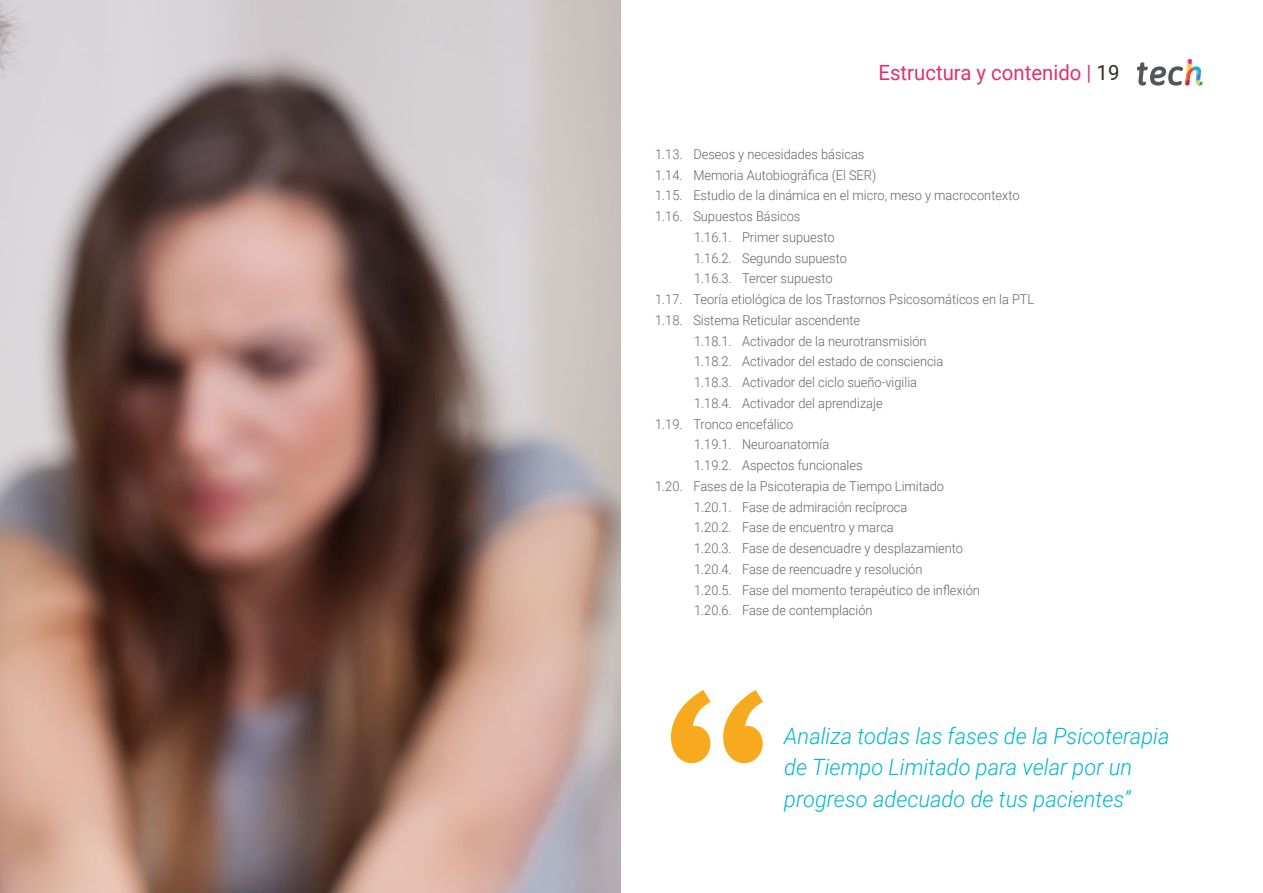
<style>
.page{position:relative;width:1263px;height:893px;background:#fff}
.page>*{position:absolute;margin:0;border:0;box-sizing:border-box;transform-origin:0 0}
.t1{font:italic 300 22.5px/31.5px "Roboto";color:#00b7d1}
.t2{font:21px "Roboto";color:#df3174}
.t3{font:300 13.5px "Roboto";color:#61646a;scale:.95 1}
.s1{color:#312e20}
</style>
<div class="page">
<img style="left:0;top:0;width:621px;height:893px">
<svg style="left:671px;top:690px;width:92px;height:73px"></svg>
<svg style="left:1137px;top:59px;width:65px;height:27px"></svg>
<h2 class="t2" style="left:878px;top:57px;width:242px">Estructura y contenido | <span class="s1">19</span></h2>
<p class="t3" style="left:655px;top:145px;width:222px">1.13. Deseos y necesidades básicas</p>
<p class="t3" style="left:655px;top:165px;width:234px">1.14. Memoria Autobiográfica (El SER)</p>
<p class="t3" style="left:655px;top:186px;width:385px">1.15. Estudio de la dinámica en el micro, meso y macrocontexto</p>
<p class="t3" style="left:655px;top:207px;width:154px">1.16. Supuestos Básicos</p>
<p class="t3" style="left:694px;top:228px;width:149px">1.16.1. Primer supuesto</p>
<p class="t3" style="left:694px;top:248px;width:162px">1.16.2. Segundo supuesto</p>
<p class="t3" style="left:694px;top:269px;width:147px">1.16.3. Tercer supuesto</p>
<p class="t3" style="left:655px;top:290px;width:401px">1.17. Teoría etiológica de los Trastornos Psicosomáticos en la PTL</p>
<p class="t3" style="left:655px;top:311px;width:217px">1.18. Sistema Reticular ascendente</p>
<p class="t3" style="left:694px;top:331px;width:246px">1.18.1. Activador de la neurotransmisión</p>
<p class="t3" style="left:694px;top:352px;width:264px">1.18.2. Activador del estado de consciencia</p>
<p class="t3" style="left:694px;top:373px;width:236px">1.18.3. Activador del ciclo sueño-vigilia</p>
<p class="t3" style="left:694px;top:394px;width:200px">1.18.4. Activador del aprendizaje</p>
<p class="t3" style="left:655px;top:414px;width:147px">1.19. Tronco encefálico</p>
<p class="t3" style="left:694px;top:435px;width:144px">1.19.1. Neuroanatomía</p>
<p class="t3" style="left:694px;top:456px;width:179px">1.19.2. Aspectos funcionales</p>
<p class="t3" style="left:655px;top:477px;width:306px">1.20. Fases de la Psicoterapia de Tiempo Limitado</p>
<p class="t3" style="left:694px;top:497px;width:226px">1.20.1. Fase de admiración recíproca</p>
<p class="t3" style="left:694px;top:518px;width:212px">1.20.2. Fase de encuentro y marca</p>
<p class="t3" style="left:694px;top:539px;width:285px">1.20.3. Fase de desencuadre y desplazamiento</p>
<p class="t3" style="left:694px;top:560px;width:242px">1.20.4. Fase de reencuadre y resolución</p>
<p class="t3" style="left:694px;top:580px;width:302px">1.20.5. Fase del momento terapéutico de inflexión</p>
<p class="t3" style="left:694px;top:601px;width:189px">1.20.6. Fase de contemplación</p>
<h1 class="t1" style="left:784px;top:719px;width:387px">Analiza todas las fases de la Psicoterapia de Tiempo Limitado para velar por un progreso adecuado de tus pacientes”</h1>
</div>
